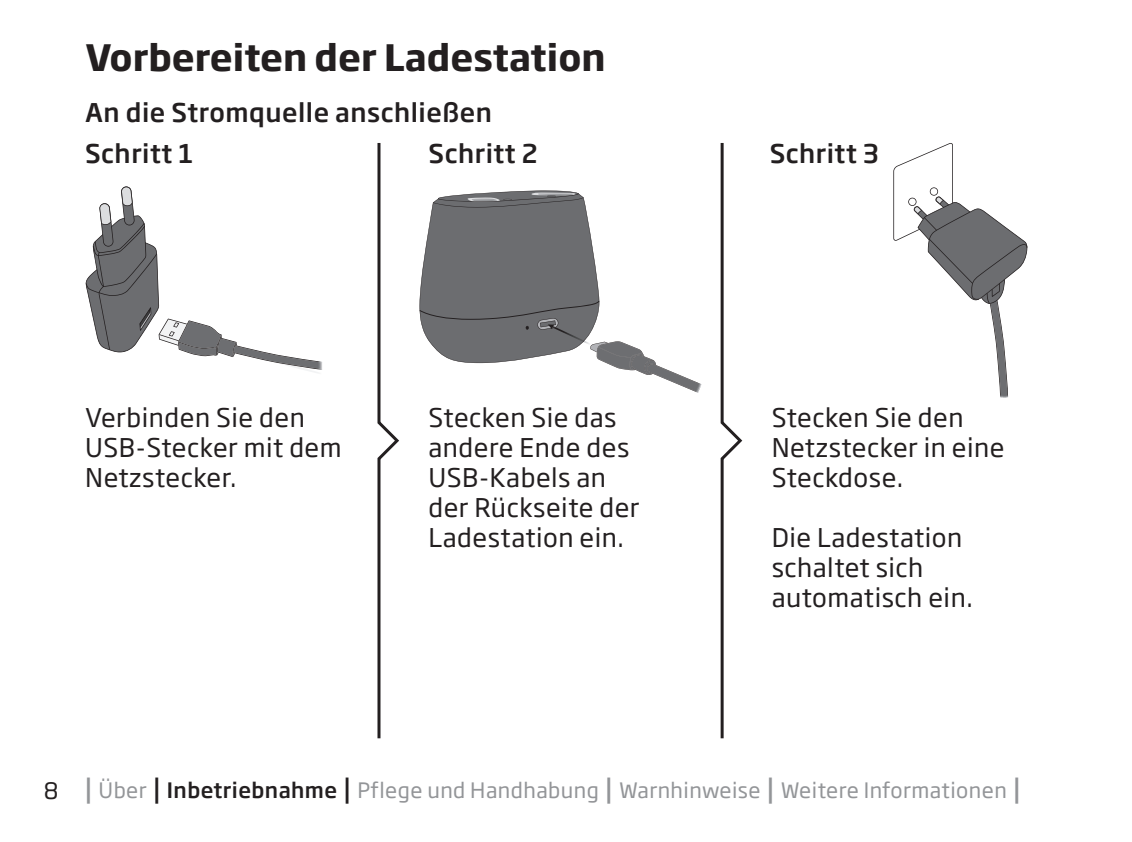
<style>
.page{position:relative;width:1132px;height:842px;background:#fff}
.page>*{position:absolute;margin:0;border:0;box-sizing:border-box;transform-origin:0 0}
.t1{font:700 36px "Soho Gothic Pro";color:#231f20}
.t2{font:25.5px/30px "Soho Gothic Pro";letter-spacing:.02em;color:#231f20}
.t3{font:500 25.5px "Soho Gothic Pro";letter-spacing:.02em;color:#231f20}
.t4{font:21px "Soho Gothic Pro";letter-spacing:.02em;color:#939598}
.s1{font-size:22.5px;color:#231f20}
.s2{font-weight:500;font-size:27.6px}
.s3{font-weight:500;font-size:27.6px;color:#231f20}
.s4{font-weight:500;color:#231f20}
</style>
<div class="page">
<svg style="left:893px;top:143px;width:133px;height:255px"></svg>
<svg style="left:86px;top:186px;width:236px;height:187px"></svg>
<svg style="left:377px;top:143px;width:22px;height:596px"></svg>
<svg style="left:720px;top:143px;width:23px;height:596px"></svg>
<svg style="left:419px;top:191px;width:283px;height:202px"></svg>
<h1 class="t1" style="left:85px;top:29px;width:522px">Vorbereiten der Ladestation</h1>
<p class="t3" style="left:85px;top:93px;width:408px">An die Stromquelle anschließen</p>
<p class="t3" style="left:85px;top:134px;width:110px">Schritt 1</p>
<p class="t3" style="left:428px;top:134px;width:111px">Schritt 2</p>
<p class="t3" style="left:769px;top:134px;width:111px">Schritt 3</p>
<p class="t2" style="left:85px;top:402px;width:258px">Verbinden Sie den<br>USB-Stecker mit dem<br>Netzstecker.</p>
<p class="t2" style="left:428px;top:401px;width:212px">Stecken Sie das andere Ende des<br>USB-Kabels an der Rückseite der<br>Ladestation ein.</p>
<p class="t2" style="left:771px;top:401px;width:234px">Stecken Sie den<br>Netzstecker in eine<br>Steckdose.</p>
<p class="t2" style="left:771px;top:521px;width:202px">Die Ladestation schaltet sich automatisch ein.</p>
<p class="t4" style="left:44px;top:774px;width:977px"><span class="s1">8</span> <span class="s2">|</span> Über <span class="s3">|</span> <span class="s4">Inbetriebnahme</span> <span class="s3">|</span> Pflege und Handhabung <span class="s2">|</span> Warnhinweise <span class="s2">|</span> Weitere Informationen <span class="s2">|</span></p>
</div>
